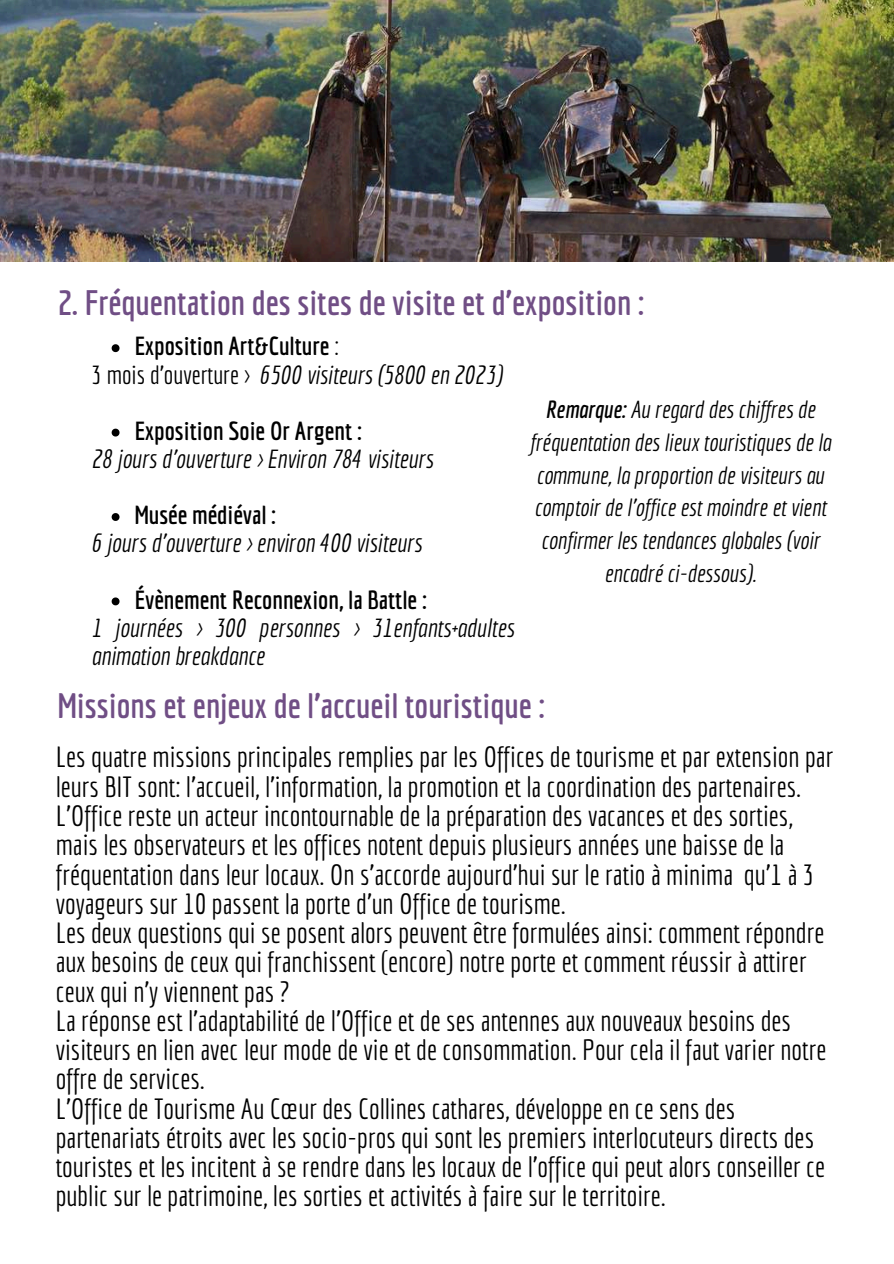
<style>
.page{position:relative;width:894px;height:1264px;background:#fff}
.page>*{position:absolute;margin:0;border:0;box-sizing:border-box;transform-origin:0 0}
.t1{font:700 34.5px "Economica";color:#704e85}
.t2{font:28.5px/29.2px "Economica";color:#000}
.t3{font:italic 25.5px/28.2px "Economica";color:#000}
.t4{font:700 25.5px "Economica";color:#000}
.t5{font:italic 24px/32.7px "Economica";color:#000;text-align:center}
.s1{font-weight:700;font-style:normal}
.s2{font-style:normal}
.s3{font-weight:700}
</style>
<div class="page">
<img style="left:0;top:0;width:893px;height:261px">
<svg style="left:112px;top:344px;width:7px;height:8px"></svg>
<svg style="left:112px;top:428px;width:7px;height:8px"></svg>
<svg style="left:112px;top:513px;width:7px;height:8px"></svg>
<svg style="left:112px;top:597px;width:7px;height:8px"></svg>
<p class="t1" style="left:58px;top:282px;width:588px">2. Fréquentation des sites de visite et d’exposition :</p>
<p class="t3" style="left:91px;top:332px;width:412px;text-indent:43px"><span class="s1">Exposition Art&amp;Culture</span> <span class="s2">:<br>3 mois d’ouverture &gt;</span> 6500 visiteurs (5800 en 2023)</p>
<p class="t4" style="left:135px;top:415px;width:229px">Exposition Soie Or Argent :</p>
<p class="t3" style="left:91px;top:444px;width:343px">28 jours d’ouverture &gt; Environ 784 visiteurs</p>
<p class="t4" style="left:135px;top:500px;width:143px">Musée médiéval :</p>
<p class="t3" style="left:91px;top:529px;width:332px">6 jours d’ouverture &gt; environ 400 visiteurs</p>
<p class="t4" style="left:135px;top:584px;width:294px">Évènement Reconnexion, la Battle :</p>
<p class="t3" style="left:91px;top:613px;width:424px">1 journées &gt; 300 personnes &gt; 31enfants+adultes animation breakdance</p>
<p class="t5" style="left:529px;top:393px;width:302px"><span class="s3">Remarque:</span> Au regard des chiffres de fréquentation des lieux touristiques de la commune, la proportion de visiteurs au comptoir de l’office est moindre et vient confirmer les tendances globales (voir encadré ci-dessous).</p>
<p class="t1" style="left:58px;top:685px;width:488px">Missions et enjeux de l’accueil touristique :</p>
<p class="t2" style="left:56px;top:742px;width:778px">Les quatre missions principales remplies par les Offices de tourisme et par extension par leurs BIT sont: l'accueil, l'information, la promotion et la coordination des partenaires.<br>L'Office reste un acteur incontournable de la préparation des vacances et des sorties, mais les observateurs et les offices notent depuis plusieurs années une baisse de la fréquentation dans leur locaux. On s'accorde aujourd'hui sur le ratio à minima qu'1 à 3 voyageurs sur 10 passent la porte d’un Office de tourisme.<br>Les deux questions qui se posent alors peuvent être formulées ainsi: comment répondre aux besoins de ceux qui franchissent (encore) notre porte et comment réussir à attirer ceux qui n’y viennent pas ?<br>La réponse est l'adaptabilité de l'Office et de ses antennes aux nouveaux besoins des visiteurs en lien avec leur mode de vie et de consommation. Pour cela il faut varier notre offre de services.<br>L’Office de Tourisme Au Cœur des Collines cathares, développe en ce sens des partenariats étroits avec les socio-pros qui sont les premiers interlocuteurs directs des touristes et les incitent à se rendre dans les locaux de l’office qui peut alors conseiller ce public sur le patrimoine, les sorties et activités à faire sur le territoire.</p>
</div>
